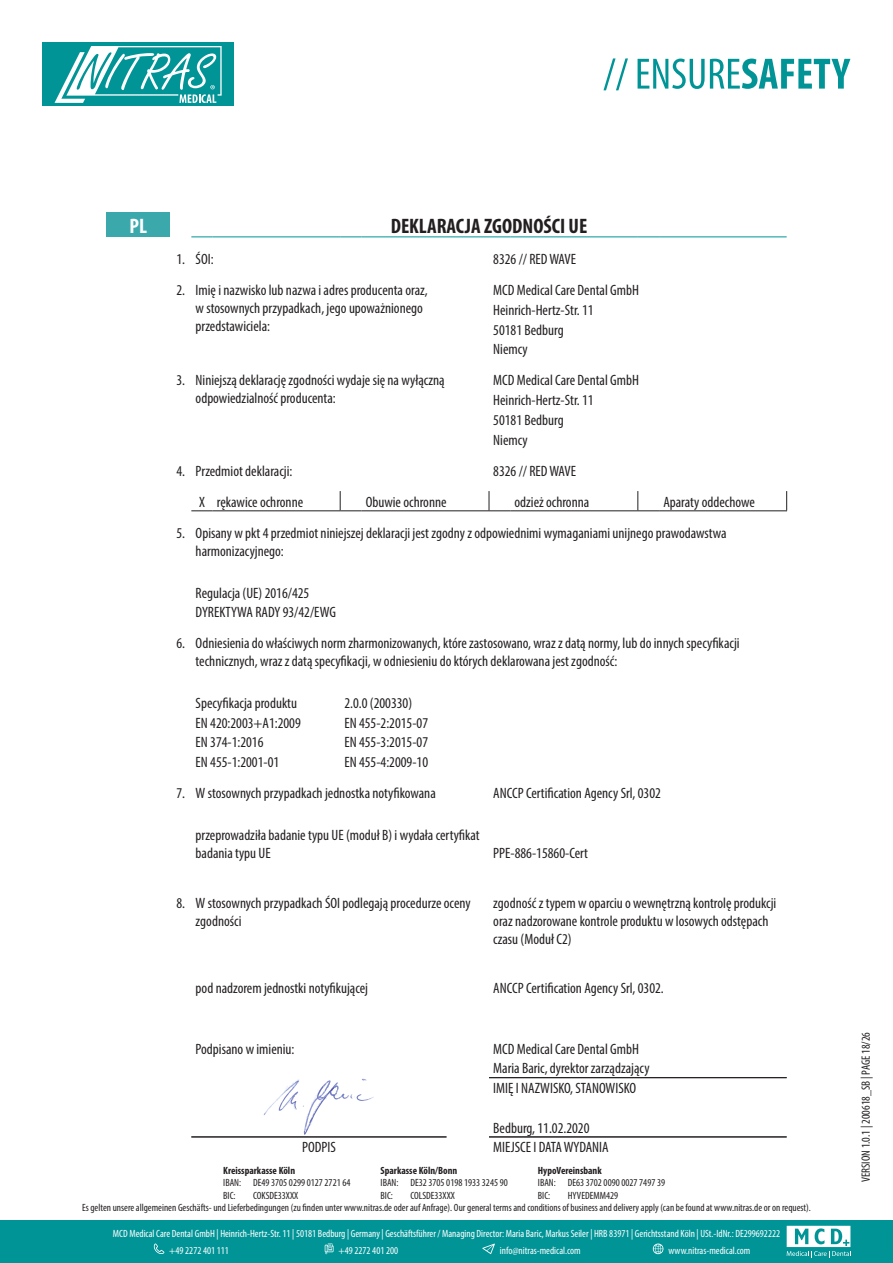
<style>
.page{position:relative;width:893px;height:1263px;background:#fff}
.page>*{position:absolute;margin:0;border:0;box-sizing:border-box;transform-origin:0 0}
.t1{font:700 condensed 21px "Myriad Pro";color:#231f20}
.t2{font:700 condensed 21px "Myriad Pro";color:#fff}
.t3{font:condensed 15px/18px "Myriad Pro";color:#231f20}
.t4{font:condensed 12px "Myriad Pro";color:#231f20}
.t5{font:condensed 10.5px/12.6px "Myriad Pro";color:#231f20}
.t6{font:condensed 10.5px/17px "Myriad Pro";color:#fff}
.t7{font:700 condensed 10.5px "Myriad Pro";color:#231f20}
</style>
<div class="page">
<svg style="left:264px;top:1078px;width:110px;height:57px"></svg>
<svg style="left:603px;top:58px;width:247px;height:32px"></svg>
<div style="left:43px;top:43px;width:191px;height:63px;background:#009497"></div>
<svg style="left:55px;top:46px;width:167px;height:57px"></svg>
<div style="left:0;top:1220px;width:893px;height:43px;background:#009497"></div>
<svg style="left:787px;top:1226px;width:64px;height:32px"></svg>
<svg style="left:154px;top:1243px;width:10px;height:11px"></svg>
<svg style="left:325px;top:1243px;width:9px;height:11px"></svg>
<svg style="left:482px;top:1243px;width:13px;height:11px"></svg>
<svg style="left:653px;top:1243px;width:10px;height:11px"></svg>
<div style="left:106px;top:213px;width:64px;height:24px;background:#3ba9ac"></div>
<svg style="left:489px;top:491px;width:21px;height:20px"></svg>
<hr style="left:510px;top:510px;width:128px;height:1px;background:#231f20">
<svg style="left:786px;top:491px;width:1px;height:19px"></svg>
<svg style="left:191px;top:510px;width:22px;height:1px"></svg>
<hr style="left:213px;top:510px;width:127px;height:1px;background:#231f20">
<svg style="left:340px;top:491px;width:21px;height:20px"></svg>
<hr style="left:361px;top:510px;width:128px;height:1px;background:#231f20">
<svg style="left:637px;top:491px;width:22px;height:20px"></svg>
<hr style="left:659px;top:510px;width:128px;height:1px;background:#231f20">
<svg style="left:191px;top:236px;width:22px;height:1px"></svg>
<hr style="left:213px;top:236px;width:127px;height:1px;background:#009497">
<svg style="left:340px;top:236px;width:21px;height:1px"></svg>
<hr style="left:361px;top:236px;width:128px;height:1px;background:#009497">
<svg style="left:489px;top:236px;width:21px;height:1px"></svg>
<hr style="left:510px;top:236px;width:128px;height:1px;background:#009497">
<svg style="left:638px;top:236px;width:21px;height:1px"></svg>
<hr style="left:659px;top:236px;width:128px;height:1px;background:#009497">
<hr style="left:191px;top:1136px;width:255px;height:1px;background:#231f20">
<hr style="left:489px;top:1077px;width:298px;height:1px;background:#231f20">
<hr style="left:489px;top:1136px;width:298px;height:1px;background:#231f20">
<p class="t2" style="left:129px;top:212px;width:19px">PL</p>
<p class="t1" style="left:391px;top:212px;width:198px">DEKLARACJA ZGODNOŚCI UE</p>
<p class="t3" style="left:176px;top:250px;width:10px">1.</p>
<p class="t3" style="left:196px;top:250px;width:19px">ŚOI:</p>
<p class="t3" style="left:176px;top:281px;width:10px">2.</p>
<p class="t3" style="left:196px;top:281px;width:234px">Imię i nazwisko lub nazwa i adres producenta oraz, w stosownych przypadkach, jego upoważnionego przedstawiciela:</p>
<p class="t3" style="left:493px;top:340px;width:36px">Niemcy</p>
<p class="t3" style="left:176px;top:371px;width:10px">3.</p>
<p class="t3" style="left:196px;top:371px;width:250px">Niniejszą deklarację zgodności wydaje się na wyłączną odpowiedzialność producenta:</p>
<p class="t3" style="left:493px;top:430px;width:36px">Niemcy</p>
<p class="t3" style="left:176px;top:461px;width:10px">4.</p>
<p class="t3" style="left:196px;top:461px;width:98px">Przedmiot deklaracji:</p>
<p class="t3" style="left:217px;top:492px;width:88px">rękawice ochronne</p>
<p class="t3" style="left:366px;top:492px;width:82px">Obuwie ochronne</p>
<p class="t3" style="left:514px;top:492px;width:76px">odzież ochronna</p>
<p class="t3" style="left:663px;top:492px;width:93px">Aparaty oddechowe</p>
<p class="t3" style="left:176px;top:524px;width:10px">5.</p>
<p class="t3" style="left:196px;top:524px;width:533px">Opisany w pkt 4 przedmiot niniejszej deklaracji jest zgodny z odpowiednimi wymaganiami unijnego prawodawstwa harmonizacyjnego:</p>
<p class="t3" style="left:196px;top:583px;width:115px">Regulacja (UE) 2016/425</p>
<p class="t3" style="left:196px;top:603px;width:142px">DYREKTYWA RADY 93/42/EWG</p>
<p class="t3" style="left:176px;top:634px;width:10px">6.</p>
<p class="t3" style="left:196px;top:634px;width:545px">Odniesienia do właściwych norm zharmonizowanych, które zastosowano, wraz z datą normy, lub do innych specyfikacji technicznych, wraz z datą specyfikacji, w odniesieniu do których deklarowana jest zgodność:</p>
<p class="t3" style="left:196px;top:694px;width:103px">Specyfikacja produktu</p>
<h1 class="t2" style="left:129px;top:212px;width:20px">DE</h1>
<p class="t3" style="left:493px;top:243px;width:147px;line-height:31px">8326 // RED WAVE<br>MCD Medical Care Dental GmbH</p>
<p class="t3" style="left:493px;top:300px;width:102px;line-height:19.8px">Heinrich-Hertz-Str. 11<br>50181 Bedburg</p>
<p class="t3" style="left:493px;top:370px;width:147px;line-height:19.8px">MCD Medical Care Dental GmbH<br>Heinrich-Hertz-Str. 11<br>50181 Bedburg</p>
<p class="t3" style="left:493px;top:461px;width:84px">8326 // RED WAVE</p>
<p class="t3" style="left:199px;top:492px;width:7px">X</p>
<p class="t3" style="left:344px;top:694px;width:69px">2.0.0 (200330)</p>
<p class="t3" style="left:196px;top:713px;width:107px">EN 420:2003+A1:2009</p>
<p class="t3" style="left:344px;top:713px;width:85px">EN 455-2:2015-07</p>
<p class="t3" style="left:196px;top:733px;width:69px">EN 374-1:2016</p>
<p class="t3" style="left:344px;top:733px;width:85px">EN 455-3:2015-07</p>
<p class="t3" style="left:196px;top:753px;width:85px">EN 455-1:2001-01</p>
<p class="t3" style="left:344px;top:753px;width:85px">EN 455-4:2009-10</p>
<p class="t3" style="left:176px;top:784px;width:10px">7.</p>
<p class="t3" style="left:196px;top:784px;width:242px">W stosownych przypadkach jednostka notyfikowana</p>
<p class="t3" style="left:196px;top:825px;width:286px">przeprowadziła badanie typu UE (moduł B) i wydała certyfikat badania typu UE</p>
<p class="t3" style="left:176px;top:894px;width:10px">8.</p>
<p class="t3" style="left:196px;top:894px;width:276px">W stosownych przypadkach ŚOI podlegają procedurze oceny zgodności</p>
<p class="t3" style="left:493px;top:894px;width:284px">zgodność z typem w oparciu o wewnętrzną kontrolę produkcji oraz nadzorowane kontrole produktu w losowych odstępach czasu (Moduł C2)</p>
<p class="t3" style="left:196px;top:979px;width:174px">pod nadzorem jednostki notyfikującej</p>
<p class="t3" style="left:493px;top:784px;width:169px">ANCCP Certification Agency Srl, 0302</p>
<p class="t3" style="left:493px;top:843px;width:96px">PPE-886-15860-Cert</p>
<p class="t3" style="left:493px;top:979px;width:172px">ANCCP Certification Agency Srl, 0302.</p>
<p class="t3" style="left:196px;top:1039px;width:100px">Podpisano w imieniu:</p>
<p class="t3" style="left:493px;top:1039px;width:147px">MCD Medical Care Dental GmbH</p>
<p class="t3" style="left:493px;top:1059px;width:158px">Maria Baric, dyrektor zarządzający</p>
<p class="t3" style="left:493px;top:1079px;width:144px">IMIĘ I NAZWISKO, STANOWISKO</p>
<p class="t3" style="left:493px;top:1118px;width:98px">Bedburg, 11.02.2020</p>
<p class="t3" style="left:302px;top:1138px;width:35px">PODPIS</p>
<p class="t3" style="left:493px;top:1138px;width:117px">MIEJSCE I DATA WYDANIA</p>
<p class="t7" style="left:223px;top:1164px;width:73px">Kreissparkasse Köln</p>
<p class="t7" style="left:381px;top:1164px;width:78px">Sparkasse Köln/Bonn</p>
<p class="t7" style="left:538px;top:1164px;width:65px">HypoVereinsbank</p>
<p class="t5" style="left:223px;top:1176px;width:19px">IBAN:<br>BIC:</p>
<p class="t5" style="left:253px;top:1176px;width:99px">DE49 3705 0299 0127 2721 64<br>COKSDE33XXX</p>
<p class="t5" style="left:381px;top:1176px;width:19px">IBAN:<br>BIC:</p>
<p class="t5" style="left:410px;top:1176px;width:99px">DE32 3705 0198 1933 3245 90<br>COLSDE33XXX</p>
<p class="t5" style="left:538px;top:1176px;width:19px">IBAN:<br>BIC:</p>
<p class="t5" style="left:568px;top:1176px;width:99px">DE63 3702 0090 0027 7497 39</p>
<p class="t5" style="left:568px;top:1189px;width:52px">HYVEDEMM429</p>
<p class="t5" style="left:82px;top:1201px;width:730px">Es gelten unsere allgemeinen Geschäfts- und Lieferbedingungen (zu finden unter www.nitras.de oder auf Anfrage). Our general terms and conditions of business and delivery apply (can be found at www.nitras.de or on request).</p>
<p class="t6" style="left:169px;top:1225px;width:612px;text-indent:-56px">MCD Medical Care Dental GmbH | Heinrich-Hertz-Str. 11 | 50181 Bedburg | Germany | Geschäftsführer / Managing Director: Maria Baric, Markus Seiler | HRB 83971 | Gerichtsstand Köln | USt.-IdNr.: DE299692222 +49 2272 401 111</p>
<p class="t6" style="left:338px;top:1242px;width:61px">+49 2272 401 200</p>
<p class="t6" style="left:500px;top:1242px;width:82px">info@nitras-medical.com</p>
<p class="t6" style="left:668px;top:1242px;width:84px">www.nitras-medical.com</p>
<p class="t4" style="left:859px;top:1182px;width:151px;rotate:-90deg">VERSION 1.0.1 | 200618_SB | PAGE 18/26</p>
</div>
